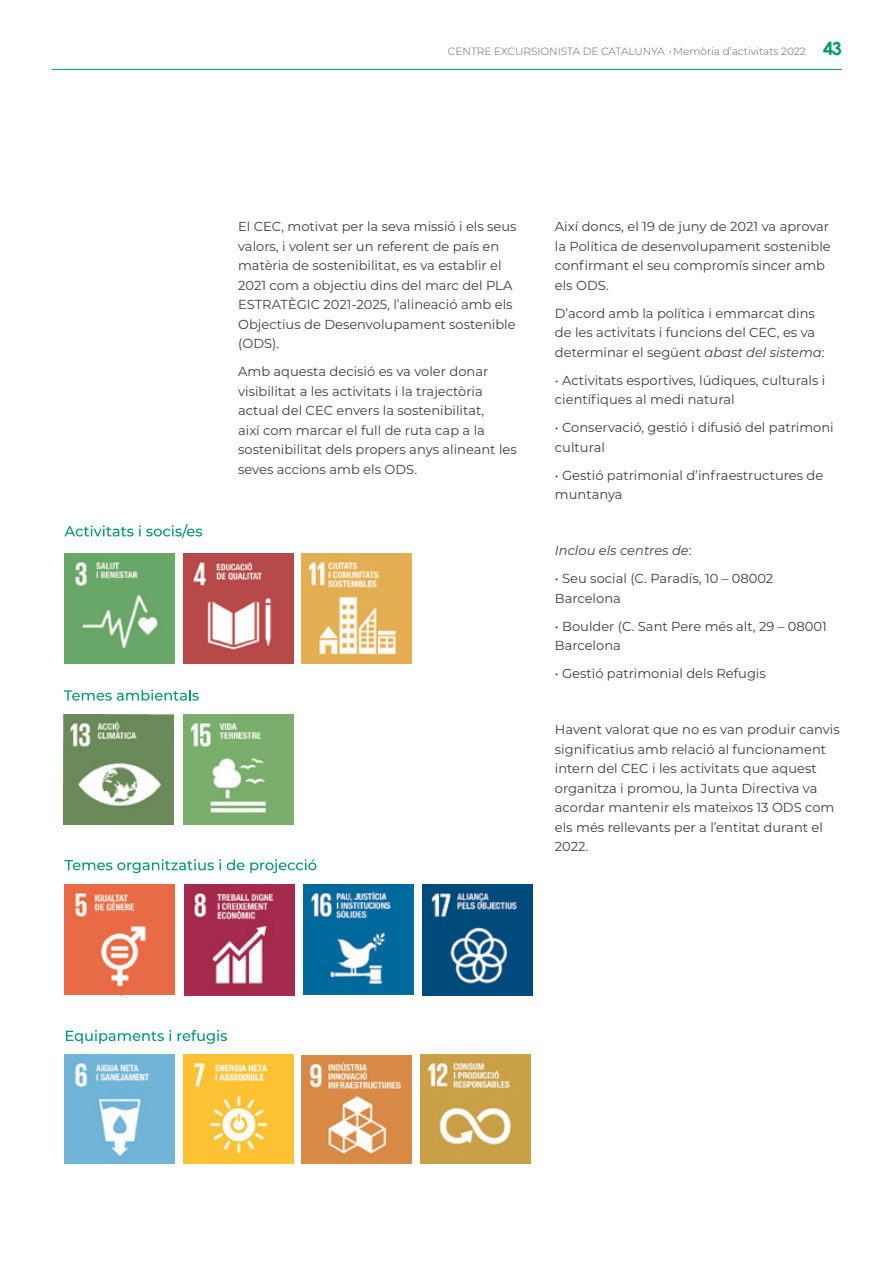
<style>
.page{position:relative;width:893px;height:1263px;background:#fff}
.page>*{position:absolute;margin:0;border:0;box-sizing:border-box;transform-origin:0 0}
.Text_cos_normal{font:13.05px/19.5px "Montserrat";color:#3c3c3b}
.Text_cos_normal-2{font:italic 13.05px "Montserrat";color:#3c3c3b}
.t1{font:300 10.5px "Montserrat";color:#646363}
.s1{font-family:"Century Gothic";font-weight:700;font-size:18px;color:#009872}
.s2{font-style:italic}
.s3{font-style:normal}
</style>
<div class="page">
<hr style="left:52px;top:69px;width:790px;height:1px;background:#009872">
<img style="left:302px;top:553px;width:110px;height:110px">
<img style="left:64px;top:553px;width:110px;height:110px">
<img style="left:184px;top:553px;width:110px;height:110px">
<img style="left:420px;top:1055px;width:110px;height:108px">
<img style="left:64px;top:1055px;width:110px;height:108px">
<img style="left:183px;top:1055px;width:110px;height:108px">
<img style="left:302px;top:1055px;width:109px;height:108px">
<svg style="left:64px;top:524px;width:138px;height:14px"></svg>
<img style="left:304px;top:885px;width:110px;height:110px">
<img style="left:423px;top:885px;width:109px;height:110px">
<img style="left:64px;top:885px;width:111px;height:110px">
<img style="left:184px;top:885px;width:111px;height:110px">
<svg style="left:64px;top:859px;width:157px;height:14px"></svg>
<svg style="left:227px;top:859px;width:17px;height:11px"></svg>
<svg style="left:250px;top:859px;width:66px;height:14px"></svg>
<svg style="left:66px;top:1030px;width:105px;height:14px"></svg>
<svg style="left:178px;top:1030px;width:49px;height:14px"></svg>
<img style="left:64px;top:715px;width:109px;height:109px">
<img style="left:183px;top:715px;width:110px;height:109px">
<svg style="left:64px;top:689px;width:135px;height:12px"></svg>
<p class="t1" style="left:448px;top:44px;width:395px">CENTRE EXCURSIONISTA DE CATALUNYA Memòria d’activitats 2022 <span class="s1">43</span></p>
<p class="Text_cos_normal" style="left:238px;top:216px;width:280px">El CEC, motivat per la seva missió i els seus valors, i volent ser un referent de país en matèria de sostenibilitat, es va establir el 2021 com a objectiu dins del marc del PLA ESTRATÈGIC 2021-2025, l’alineació amb els Objectius de Desenvolupament sostenible (ODS).</p>
<p class="Text_cos_normal" style="left:238px;top:361px;width:280px">Amb aquesta decisió es va voler donar visibilitat a les activitats i la trajectòria actual del CEC envers la sostenibilitat,<br>així com marcar el full de ruta cap a la sostenibilitat dels propers anys alineant les seves accions amb els ODS.</p>
<p class="Text_cos_normal" style="left:555px;top:216px;width:277px">Així doncs, el 19 de juny de 2021 va aprovar la Política de desenvolupament sostenible confirmant el seu compromís sincer amb els ODS.</p>
<p class="Text_cos_normal" style="left:555px;top:303px;width:271px">D’acord amb la política i emmarcat dins de les activitats i funcions del CEC, es va determinar el següent <span class="s2">abast del sistema</span>:</p>
<p class="Text_cos_normal" style="left:555px;top:370px;width:272px">• Activitats esportives, lúdiques, culturals i científiques al medi natural</p>
<p class="Text_cos_normal" style="left:555px;top:417px;width:280px">• Conservació, gestió i difusió del patrimoni cultural</p>
<p class="Text_cos_normal" style="left:555px;top:465px;width:270px">• Gestió patrimonial d’infraestructures de muntanya</p>
<p class="Text_cos_normal-2" style="left:555px;top:542px;width:138px">Inclou els centres de<span class="s3">:</span></p>
<p class="Text_cos_normal" style="left:555px;top:568px;width:220px">• Seu social (C. Paradís, 10 – 08002<br>Barcelona</p>
<p class="Text_cos_normal" style="left:555px;top:616px;width:273px">• Boulder (C. Sant Pere més alt, 29 – 08001<br>Barcelona</p>
<p class="Text_cos_normal" style="left:555px;top:663px;width:212px">• Gestió patrimonial dels Refugis</p>
<p class="Text_cos_normal" style="left:555px;top:719px;width:286px">Havent valorat que no es van produir canvis significatius amb relació al funcionament intern del CEC i les activitats que aquest organitza i promou, la Junta Directiva va acordar mantenir els mateixos 13 ODS com els més rellevants per a l’entitat durant el 2022.</p>
</div>
